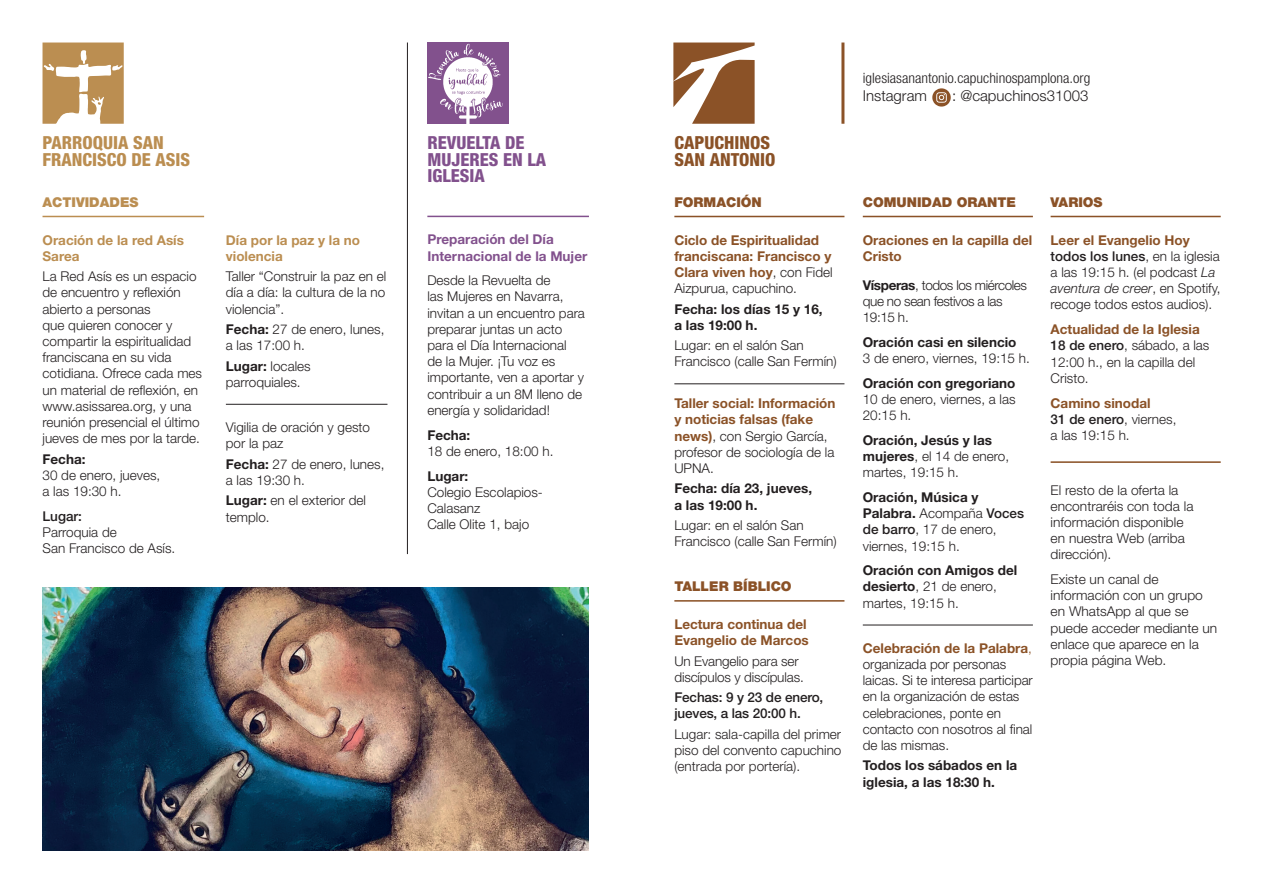
<style>
.page{position:relative;width:1263px;height:893px;background:#fff}
.page>*{position:absolute;margin:0;border:0;box-sizing:border-box;transform-origin:0 0}
.t1{font:800 condensed 18px/16.5px "Helvetica Neue LT Std";color:#82518d}
.t2{font:800 condensed 18px/16.5px "Helvetica Neue LT Std";color:#bb8e51}
.t3{font:800 condensed 18px/16.5px "Helvetica Neue LT Std";color:#8b5227}
.t4{font:300 15px "Helvetica Neue LT Std";color:#231f20}
.t5{font:300 condensed 14.25px "Helvetica Neue LT Std";color:#231f20;scale:1.05 1}
.t6{font:300 13.5px/16.2px "Helvetica Neue LT Std";color:#231f20}
.t7{font:700 13.5px/16.2px "Helvetica Neue LT Std";color:#8b5227}
.t8{font:700 13.5px/16.2px "Helvetica Neue LT Std";color:#231f20}
.t9{font:300 13.5px/16.2px "Helvetica Neue LT Std";letter-spacing:-.03em;color:#231f20}
.t10{font:700 13.5px/16.2px "Helvetica Neue LT Std";color:#bb8e51}
.t11{font:500 13.5px/16.2px "Helvetica Neue LT Std";letter-spacing:-.01em;color:#231f20}
.t12{font:900 13.5px "Helvetica Neue LT Std";color:#8b5227}
.t13{font:700 13.5px/16.2px "Helvetica Neue LT Std";color:#82518d}
.t14{font:900 13.5px "Helvetica Neue LT Std";color:#bb8e51}
.s1{font-weight:700}
.s2{font-weight:300;color:#231f20}
.s3{font-weight:500}
.s4{font-weight:300}
.s5{font-weight:700;color:#8b5227}
.s6{color:#8b5227}
.s7{font-style:italic}
</style>
<div class="page">
<hr style="left:43px;top:216px;width:161px;height:1px;background:#bb8e51">
<hr style="left:226px;top:404px;width:161px;height:1px;background:#231f20">
<hr style="left:674px;top:216px;width:170px;height:1px;background:#8b5227">
<hr style="left:674px;top:383px;width:170px;height:1px;background:#231f20">
<hr style="left:674px;top:600px;width:170px;height:2px;background:#8b5227">
<hr style="left:1050px;top:216px;width:171px;height:1px;background:#8b5227">
<hr style="left:1050px;top:461px;width:171px;height:2px;background:#8b5227">
<hr style="left:863px;top:216px;width:170px;height:1px;background:#8b5227">
<hr style="left:863px;top:625px;width:170px;height:1px;background:#231f20">
<svg style="left:673px;top:43px;width:82px;height:81px"></svg>
<hr style="left:841px;top:43px;width:3px;height:81px;background:#8b5227">
<svg style="left:932px;top:88px;width:19px;height:19px"></svg>
<svg style="left:43px;top:43px;width:81px;height:81px"></svg>
<hr style="left:407px;top:43px;width:1px;height:511px;background:#231f20">
<hr style="left:427px;top:216px;width:162px;height:1px;background:#82518d">
<div style="left:427px;top:43px;width:82px;height:81px;background:#82518d"></div>
<svg style="left:428px;top:44px;width:75px;height:80px"></svg>
<img style="left:43px;top:588px;width:546px;height:262px">
<h1 class="t2" style="left:43px;top:134px;width:149px">PARROQUIA SAN<br>FRANCISCO DE ASIS</h1>
<h1 class="t1" style="left:427px;top:134px;width:120px">REVUELTA DE<br>MUJERES EN LA<br>IGLESIA</h1>
<p class="t14" style="left:43px;top:194px;width:98px">ACTIVIDADES</p>
<p class="t10" style="left:43px;top:231px;width:143px">Oración de la red Asís<br>Sarea</p>
<p class="t6" style="left:43px;top:268px;width:161px">La Red Asís es un espacio de encuentro y reflexión abierto a personas<br>que quieren conocer y compartir la espiritualidad franciscana en su vida cotidiana. Ofrece cada mes un material de reflexión, en www.asissarea.org, y una reunión presencial el último jueves de mes por la tarde.</p>
<p class="t8" style="left:43px;top:450px;width:45px">Fecha:</p>
<p class="t6" style="left:43px;top:467px;width:119px">30 de enero, jueves, a las 19:30 h.</p>
<p class="t11" style="left:43px;top:508px;width:41px">Lugar:</p>
<p class="t6" style="left:43px;top:524px;width:134px">Parroquia de<br>San Francisco de Asís.</p>
<p class="t10" style="left:226px;top:231px;width:136px">Día por la paz y la no violencia</p>
<p class="t6" style="left:226px;top:268px;width:162px;text-align:justify">Taller “Construir la paz en el día a día: la cultura de la no violencia”.</p>
<p class="t6" style="left:226px;top:321px;width:160px"><span class="s1">Fecha:</span> 27 de enero, lunes, a las 17:00 h.</p>
<p class="t6" style="left:226px;top:357px;width:86px"><span class="s1">Lugar:</span> locales parroquiales.</p>
<p class="t6" style="left:226px;top:419px;width:146px">Vigilia de oración y gesto por la paz</p>
<p class="t6" style="left:226px;top:455px;width:160px"><span class="s1">Fecha:</span> 27 de enero, lunes, a las 19:30 h.</p>
<p class="t6" style="left:226px;top:492px;width:142px"><span class="s1">Lugar:</span> en el exterior del templo.</p>
<p class="t13" style="left:427px;top:231px;width:161px">Preparación del Día<br>Internacional de la Mujer</p>
<p class="t6" style="left:427px;top:272px;width:159px">Desde la Revuelta de<br>las Mujeres en Navarra, invitan a un encuentro para preparar juntas un acto para el Día Internacional<br>de la Mujer. ¡Tu voz es importante, ven a aportar y contribuir a un 8M lleno de energía y solidaridad!</p>
<p class="t8" style="left:427px;top:426px;width:45px">Fecha:</p>
<p class="t6" style="left:427px;top:443px;width:128px">18 de enero, 18:00 h.</p>
<p class="t8" style="left:427px;top:467px;width:43px">Lugar:</p>
<p class="t6" style="left:427px;top:483px;width:117px">Colegio Escolapios-<br>Calasanz<br>Calle Olite 1, bajo</p>
<h1 class="t3" style="left:674px;top:134px;width:103px">CAPUCHINOS<br>SAN ANTONIO</h1>
<p class="t12" style="left:674px;top:194px;width:89px">FORMACIÓN</p>
<p class="t7" style="left:674px;top:231px;width:160px">Ciclo de Espiritualidad franciscana: Francisco y<br>Clara viven hoy<span class="s2">, con Fidel<br>Aizpurua, capuchino.</span></p>
<p class="t8" style="left:674px;top:300px;width:150px">Fecha: los días 15 y 16, a las 19:00 h.</p>
<p class="t6" style="left:674px;top:337px;width:164px">Lugar: en el salón San<br>Francisco (calle San Fermín)</p>
<p class="t7" style="left:674px;top:395px;width:163px">Taller social: Información y noticias falsas (fake news)<span class="s2">, con Sergio García, profesor de sociología de la<br>UPNA.</span></p>
<p class="t8" style="left:674px;top:480px;width:139px">Fecha: día 23, jueves, a las 19:00 h.</p>
<p class="t6" style="left:674px;top:517px;width:164px">Lugar: en el salón San<br>Francisco (calle San Fermín)</p>
<p class="t12" style="left:674px;top:579px;width:119px">TALLER BÍBLICO</p>
<p class="t7" style="left:674px;top:616px;width:136px">Lectura continua del<br>Evangelio de Marcos</p>
<p class="t6" style="left:674px;top:652px;width:131px">Un Evangelio para ser discípulos y discípulas.</p>
<p class="t11" style="left:674px;top:689px;width:150px">Fechas: 9 y 23 de enero, jueves, a las 20:00 h.</p>
<p class="t6" style="left:674px;top:726px;width:169px;text-align:justify">Lugar: sala-capilla del primer piso del convento capuchino (entrada por portería).</p>
<p class="t5" style="left:863px;top:70px;width:218px">iglesiasanantonio.capuchinospamplona.org</p>
<p class="t4" style="left:863px;top:87px;width:66px">Instagram</p>
<p class="t4" style="left:952px;top:87px;width:138px">: @capuchinos31003</p>
<p class="t12" style="left:863px;top:194px;width:155px">COMUNIDAD ORANTE</p>
<p class="t7" style="left:863px;top:231px;width:171px">Oraciones en la capilla del<br>Cristo</p>
<p class="t9" style="left:863px;top:276px;width:166px"><span class="s1">Vísperas</span>, todos los miércoles que no sean festivos a las<br>19:15 h.</p>
<p class="t8" style="left:863px;top:334px;width:155px">Oración casi en silencio</p>
<p class="t6" style="left:863px;top:350px;width:169px">3 de enero, viernes, 19:15 h.</p>
<p class="t8" style="left:863px;top:374px;width:154px">Oración con gregoriano</p>
<p class="t6" style="left:863px;top:391px;width:154px">10 de enero, viernes, a las<br>20:15 h.</p>
<p class="t6" style="left:863px;top:432px;width:148px"><span class="s1">Oración, Jesús y las mujeres</span>, el 14 de enero, martes, 19:15 h.</p>
<p class="t6" style="left:863px;top:489px;width:163px"><span class="s1">Oración, Música y<br>Palabra.</span> Acompaña <span class="s3">Voces de barro</span>, 17 de enero, viernes, 19:15 h.</p>
<p class="t8" style="left:863px;top:562px;width:156px">Oración con Amigos del desierto<span class="s4">, 21 de enero, martes, 19:15 h.</span></p>
<p class="t6" style="left:863px;top:640px;width:172px"><span class="s5">Celebración de la Palabra</span><span class="s6">, </span>organizada por personas laicas. Si te interesa participar en la organización de estas celebraciones, ponte en contacto con nosotros al final de las mismas.</p>
<p class="t8" style="left:863px;top:757px;width:156px">Todos los sábados en la iglesia, a las 18:30 h.</p>
<p class="t12" style="left:1050px;top:194px;width:54px">VARIOS</p>
<p class="t6" style="left:1050px;top:231px;width:171px"><span class="s5">Leer el Evangelio Hoy </span><span class="s3">todos los lunes</span>, en la iglesia a las 19:15 h. (el podcast <span class="s7">La aventura de creer</span>, en Spotify, recoge todos estos audios).</p>
<p class="t6" style="left:1050px;top:321px;width:160px"><span class="s5">Actualidad de la Iglesia<br></span><span class="s3">18 de enero</span>, sábado, a las<br>12:00 h., en la capilla del<br>Cristo.</p>
<p class="t6" style="left:1050px;top:394px;width:127px"><span class="s5">Camino sinodal<br></span><span class="s3">31 de enero</span>, viernes, a las 19:15 h.</p>
<p class="t6" style="left:1050px;top:481px;width:144px">El resto de la oferta la encontraréis con toda la información disponible en nuestra Web (arriba dirección).</p>
<p class="t6" style="left:1050px;top:571px;width:168px">Existe un canal de información con un grupo en WhatsApp al que se puede acceder mediante un enlace que aparece en la propia página Web.</p>
</div>
